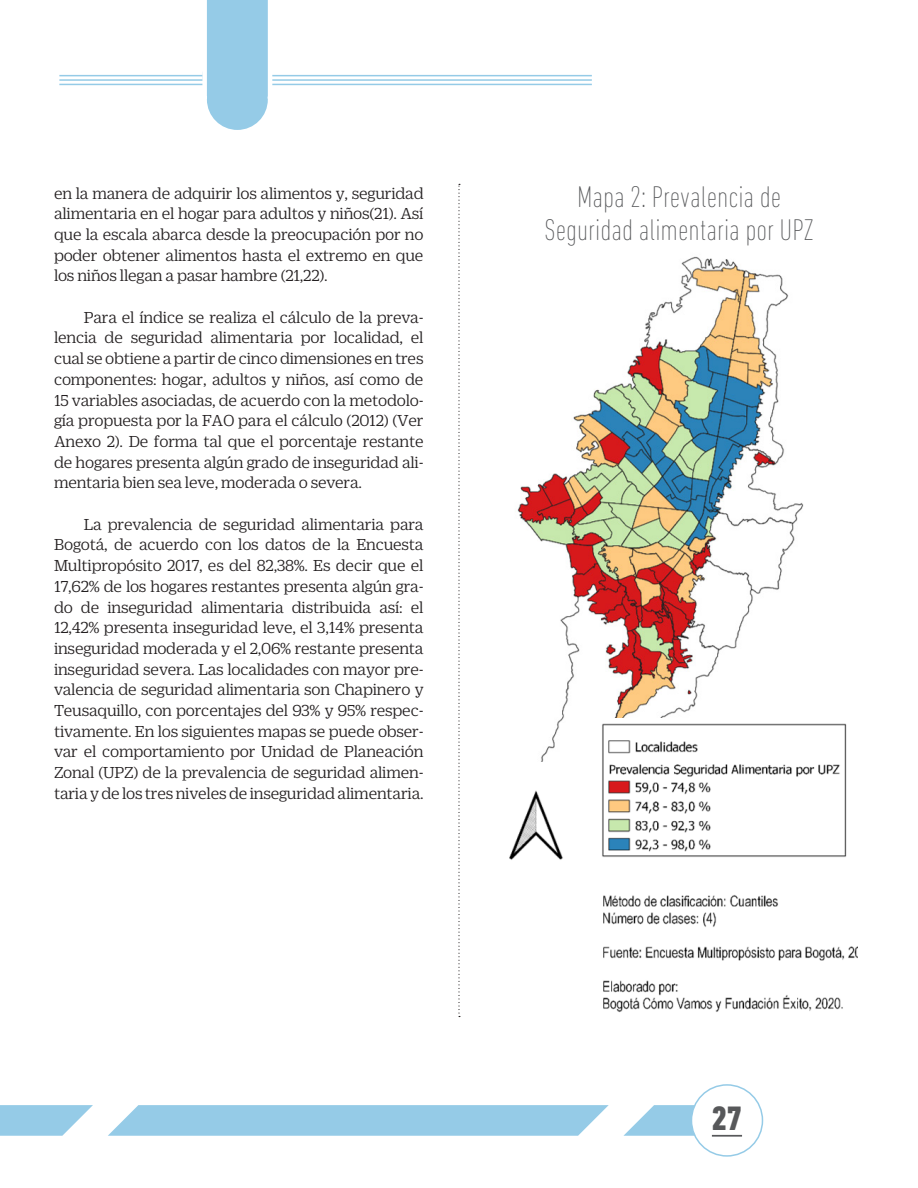
<style>
.page{position:relative;width:918px;height:1188px;background:#fff}
.page>*{position:absolute;margin:0;border:0;box-sizing:border-box;transform-origin:0 0}
.t1{font:800 condensed 34.5px "DIN Next LT Pro";color:#57585a}
.t2{font:200 condensed 30.45px "DIN Next LT Pro";color:#57585a}
.t3{font:17.25px/20.7px "Duplicate Ionic";letter-spacing:-.015em;color:#231f20;text-align:justify}
</style>
<div class="page">
<svg style="left:0;top:1105px;width:694px;height:31px;background:#a3d2ea"></svg>
<hr style="left:59px;top:84px;width:533px;height:1px;background:#95cbe7">
<hr style="left:59px;top:79px;width:533px;height:2px;background:#95cbe7">
<hr style="left:59px;top:75px;width:533px;height:1px;background:#95cbe7">
<div style="left:691px;top:1084px;width:72px;height:73px;border:2px solid #95cbe7;border-radius:50%"></div>
<svg style="left:200px;top:0;width:75px;height:130px"></svg>
<hr style="left:712px;top:1135px;width:30px;height:2px;background:#57585a">
<svg style="left:458px;top:184px;width:2px;height:833px"></svg>
<img style="left:517px;top:256px;width:287px;height:505px">
<img style="left:509px;top:790px;width:54px;height:70px">
<img style="left:589px;top:719px;width:269px;height:294px">
<p class="t3" style="left:54px;top:183px;width:371px">en la manera de adquirir los alimentos y, seguridad alimentaria en el hogar para adultos y niños(21). Así que la escala abarca desde la preocupación por no poder obtener alimentos hasta el extremo en que los niños llegan a pasar hambre (21,22).</p>
<p class="t3" style="left:54px;top:307px;width:371px;text-indent:30px">Para el índice se realiza el cálculo de la preva&shy;lencia de seguridad alimentaria por localidad, el cual se obtiene a partir de cinco dimensiones en tres componentes: hogar, adultos y niños, así como de 15 variables asociadas, de acuerdo con la metodolo&shy;gía propuesta por la FAO para el cálculo (2012) (Ver Anexo 2). De forma tal que el porcentaje restante de hogares presenta algún grado de inseguridad ali&shy;mentaria bien sea leve, moderada o severa.</p>
<p class="t3" style="left:54px;top:514px;width:371px;text-indent:30px">La prevalencia de seguridad alimentaria para Bogotá, de acuerdo con los datos de la Encuesta Multipropósito 2017, es del 82,38%. Es decir que el 17,62% de los hogares restantes presenta algún gra&shy;do de inseguridad alimentaria distribuida así: el 12,42% presenta inseguridad leve, el 3,14% presenta inseguridad moderada y el 2,06% restante presenta inseguridad severa. Las localidades con mayor pre&shy;valencia de seguridad alimentaria son Chapinero y Teusaquillo, con porcentajes del 93% y 95% respec&shy;tivamente. En los siguientes mapas se puede obser&shy;var el comportamiento por Unidad de Planeación Zonal (UPZ) de la prevalencia de seguridad alimen&shy;taria y de los tres niveles de inseguridad alimentaria.</p>
<p class="t2" style="left:577px;top:180px;width:206px">Mapa 2: Prevalencia de</p>
<p class="t2" style="left:545px;top:213px;width:271px">Seguridad alimentaria por UPZ</p>
<h1 class="t1" style="left:712px;top:1098px;width:32px">27</h1>
</div>
